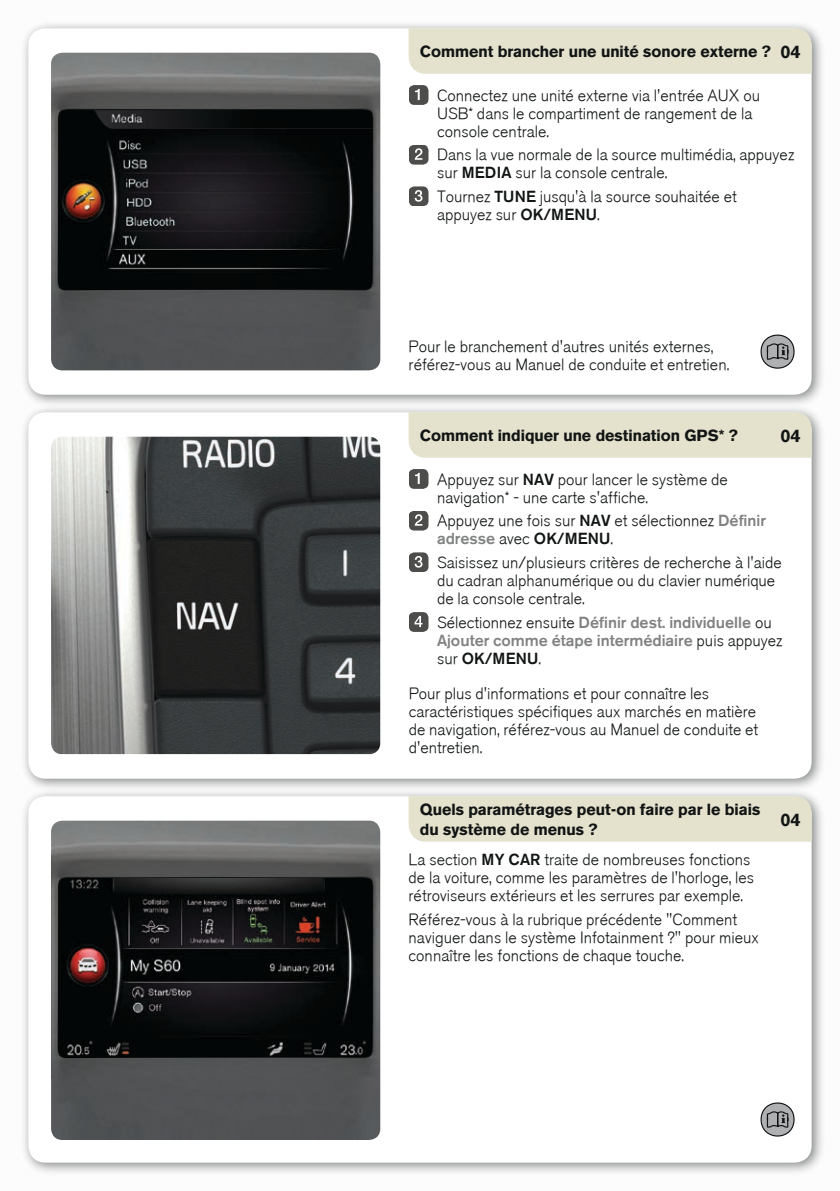
<style>
.page{position:relative;width:840px;height:1191px;background:#fff}
.page>*{position:absolute;margin:0;border:0;box-sizing:border-box;transform-origin:0 0}
.t1{font:700 18px "Volvo Sans";color:#121515}
.t2{font:300 16px/18px "Volvo Sans";color:#121515}
.t3{font:700 16px/19.2px "Volvo Sans";color:#121515}
.t4{font:300 16px/18px "Volvo Sans";color:#818282}
.s1{font-size:18px}
.s2{font-style:inherit}
.s3{color:#818282}
.s4{color:#121515}
</style>
<div class="page">
<div style="left:0;top:0;width:839px;height:1191px;background:#f6f6f6"></div>
<div style="left:20px;top:20px;width:805px;height:388px;background:#121515;opacity:.5"></div>
<div style="left:28px;top:28px;width:783px;height:367px;background:#fff;border-radius:17px"></div>
<div style="left:20px;top:404px;width:805px;height:388px;background:#121515;opacity:.5"></div>
<div style="left:28px;top:412px;width:783px;height:366px;background:#fff;border-radius:17px"></div>
<div style="left:20px;top:788px;width:805px;height:388px;background:#121515;opacity:.5"></div>
<div style="left:28px;top:796px;width:783px;height:366px;background:#fff;border-radius:17px"></div>
<div style="left:408px;top:28px;width:403px;height:46px;background:#e4e1cc"></div>
<img style="left:51px;top:53px;width:329px;height:317px">
<hr style="left:66px;top:109px;width:296px;height:1px;background:#121515">
<div style="left:408px;top:412px;width:403px;height:46px;background:#e4e1cc"></div>
<img style="left:51px;top:437px;width:329px;height:317px">
<img style="left:51px;top:820px;width:329px;height:320px">
<svg style="left:66px;top:877px;width:296px;height:1px"></svg>
<div style="left:408px;top:796px;width:403px;height:45px;background:#e4e1cc"></div>
<svg style="left:409px;top:85px;width:19px;height:20px"></svg>
<svg style="left:409px;top:145px;width:19px;height:20px"></svg>
<svg style="left:409px;top:186px;width:19px;height:20px"></svg>
<svg style="left:760px;top:334px;width:34px;height:35px"></svg>
<svg style="left:409px;top:469px;width:19px;height:20px"></svg>
<svg style="left:409px;top:511px;width:19px;height:19px"></svg>
<svg style="left:409px;top:552px;width:19px;height:20px"></svg>
<svg style="left:409px;top:612px;width:19px;height:20px"></svg>
<svg style="left:760px;top:1102px;width:34px;height:34px"></svg>
<p class="t3" style="left:420px;top:41px;width:382px">Comment brancher une unité sonore externe ? <span class="s1">04</span></p>
<p class="t2" style="left:437px;top:86px;width:324px">Connectez une unité externe via l'entrée AUX ou<br>USB* dans le compartiment de rangement de la console centrale.</p>
<p class="t2" style="left:437px;top:146px;width:358px">Dans la vue normale de la source multimédia, appuyez sur <span class="s2">MEDIA</span> sur la console centrale.</p>
<p class="t2" style="left:437px;top:188px;width:301px">Tournez <span class="s2">TUNE</span> jusqu'à la source souhaitée et appuyez sur <span class="s2">OK/MENU</span>.</p>
<p class="t2" style="left:408px;top:338px;width:322px">Pour le branchement d'autres unités externes, référez-vous au Manuel de conduite et entretien.</p>
<p class="t3" style="left:420px;top:425px;width:319px">Comment indiquer une destination GPS* ?</p>
<p class="t2" style="left:437px;top:470px;width:292px">Appuyez sur <span class="s2">NAV</span> pour lancer le système de navigation* - une carte s'affiche.</p>
<p class="t2" style="left:437px;top:512px;width:330px">Appuyez une fois sur <span class="s2">NAV</span> et sélectionnez <span class="s3">Définir adresse</span> avec <span class="s2">OK/MENU</span>.</p>
<p class="t2" style="left:437px;top:554px;width:346px">Saisissez un/plusieurs critères de recherche à l'aide du cadran alphanumérique ou du clavier numérique de la console centrale.</p>
<p class="t4" style="left:437px;top:613px;width:347px"><span class="s4">Sélectionnez ensuite</span> Définir dest. individuelle <span class="s4">ou<br></span>Ajouter comme étape intermédiaire <span class="s4">puis appuyez sur</span> <span class="s4">OK/MENU</span><span class="s4">.</span></p>
<p class="t2" style="left:408px;top:684px;width:351px">Pour plus d'informations et pour connaître les caractéristiques spécifiques aux marchés en matière de navigation, référez-vous au Manuel de conduite et d'entretien.</p>
<p class="t1" style="left:780px;top:423px;width:22px">04</p>
<p class="t3" style="left:420px;top:799px;width:342px">Quels paramétrages peut-on faire par le biais du système de menus ?</p>
<p class="t2" style="left:408px;top:851px;width:347px">La section <span class="s2">MY CAR</span> traite de nombreuses fonctions de la voiture, comme les paramètres de l'horloge, les rétroviseurs extérieurs et les serrures par exemple.</p>
<p class="t2" style="left:408px;top:910px;width:351px">Référez-vous à la rubrique précédente "Comment naviguer dans le système Infotainment ?" pour mieux connaître les fonctions de chaque touche.</p>
<p class="t1" style="left:780px;top:806px;width:22px">04</p>
</div>
